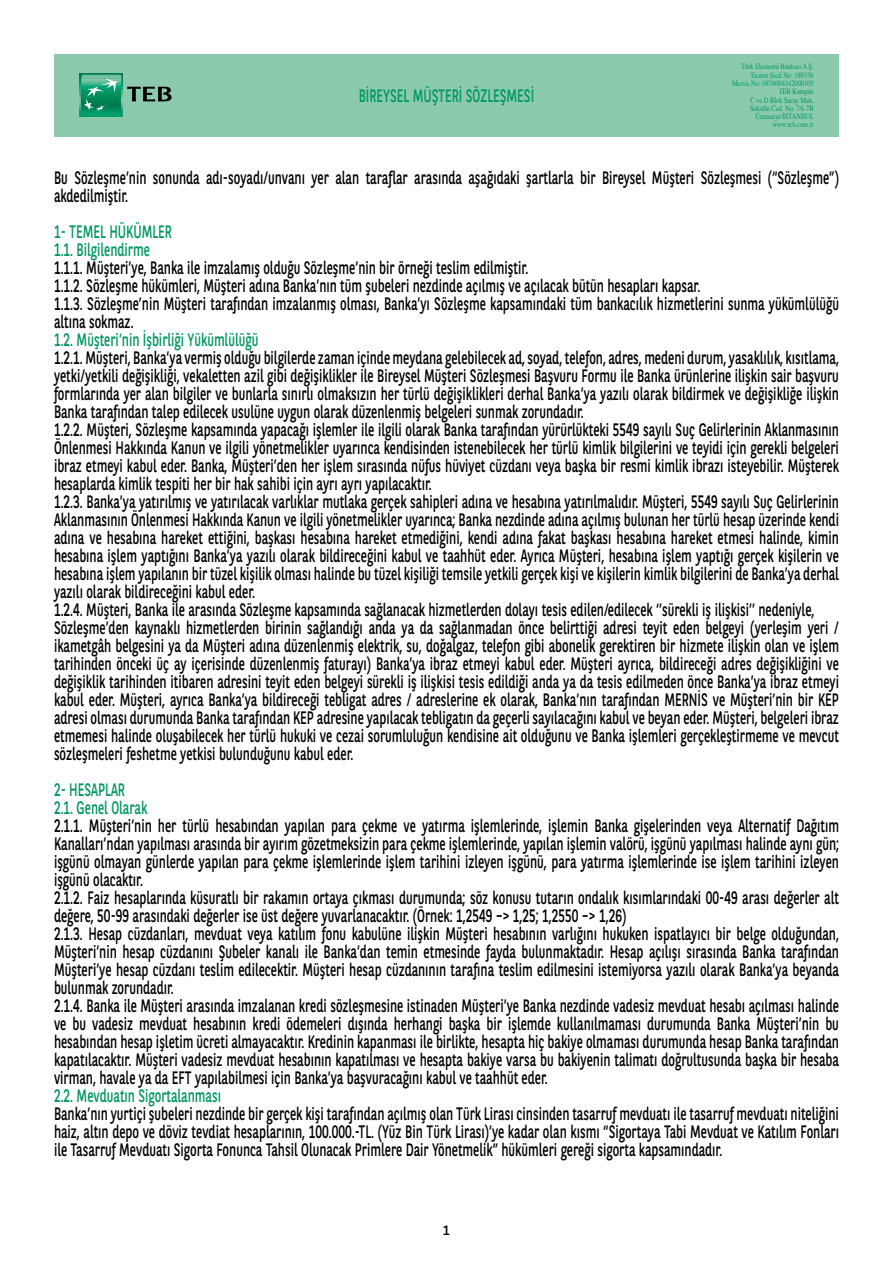
<style>
.page{position:relative;width:893px;height:1263px;background:#fff}
.page>*{position:absolute;margin:0;border:0;box-sizing:border-box;transform-origin:0 0}
.t1{font:18px/18px "BNPP Sans";color:#000;scale:.7 1}
.t2{font:18px/18px "BNPP Sans";color:#00975f;scale:.7 1}
.t3{font:13.5px "BNPP Sans";color:#000}
.t4{font:7.95px/8.2px "Times";color:#00975f;text-align:right;scale:.8 1}
</style>
<div class="page">
<div style="left:54px;top:54px;width:785px;height:82px;background:#8ccaae"></div>
<svg style="left:80px;top:74px;width:42px;height:26px"></svg>
<svg style="left:80px;top:100px;width:42px;height:16px"></svg>
<svg style="left:81px;top:75px;width:40px;height:40px;background:#2ea37a"></svg>
<svg style="left:127px;top:87px;width:45px;height:14px"></svg>
<p class="t2" style="left:359px;top:86px;width:252px">BİREYSEL MÜŞTERİ SÖZLEŞMESİ</p>
<p class="t4" style="left:732px;top:62px;width:104px">Türk Ekonomi Bankası A.Ş.<br>Ticaret Sicil No: 189356<br>Mersis No: 0876004342000105<br>TEB Kampüs<br>C ve D Blok Saray Mah.<br>Sokullu Cad. No: 7A-7B<br>Ümraniye/İSTANBUL www.teb.com.tr</p>
<p class="t1" style="left:54px;top:168px;width:1123px">Bu Sözleşme’nin sonunda adı-soyadı/unvanı yer alan taraflar arasında aşağıdaki şartlarla bir Bireysel Müşteri Sözleşmesi (“Sözleşme”) akdedilmiştir.</p>
<p class="t2" style="left:54px;top:222px;width:170px">1- TEMEL HÜKÜMLER<br>1.1. Bilgilendirme</p>
<p class="t1" style="left:54px;top:258px;width:1123px">1.1.1. Müşteri’ye, Banka ile imzalamış olduğu Sözleşme’nin bir örneği teslim edilmiştir.<br>1.1.2. Sözleşme hükümleri, Müşteri adına Banka’nın tüm şubeleri nezdinde açılmış ve açılacak bütün hesapları kapsar.<br>1.1.3. Sözleşme’nin Müşteri tarafından imzalanmış olması, Banka’yı Sözleşme kapsamındaki tüm bankacılık hizmetlerini sunma yükümlülüğü altına sokmaz.</p>
<p class="t2" style="left:54px;top:330px;width:293px">1.2. Müşteri’nin İşbirliği Yükümlülüğü</p>
<p class="t1" style="left:54px;top:348px;width:1123px">1.2.1. Müşteri, Banka’ya vermiş olduğu bilgilerde zaman içinde meydana gelebilecek ad, soyad, telefon, adres, medeni durum, yasaklılık, kısıtlama, yetki/yetkili değişikliği, vekaletten azil gibi değişiklikler ile Bireysel Müşteri Sözleşmesi Başvuru Formu ile Banka ürünlerine ilişkin sair başvuru formlarında yer alan bilgiler ve bunlarla sınırlı olmaksızın her türlü değişiklikleri derhal Banka’ya yazılı olarak bildirmek ve değişikliğe ilişkin Banka tarafından talep edilecek usulüne uygun olarak düzenlenmiş belgeleri sunmak zorundadır.<br>1.2.2. Müşteri, Sözleşme kapsamında yapacağı işlemler ile ilgili olarak Banka tarafından yürürlükteki 5549 sayılı Suç Gelirlerinin Aklanmasının Önlenmesi Hakkında Kanun ve ilgili yönetmelikler uyarınca kendisinden istenebilecek her türlü kimlik bilgilerini ve teyidi için gerekli belgeleri ibraz etmeyi kabul eder. Banka, Müşteri’den her işlem sırasında nüfus hüviyet cüzdanı veya başka bir resmi kimlik ibrazı isteyebilir. Müşterek hesaplarda kimlik tespiti her bir hak sahibi için ayrı ayrı yapılacaktır.<br>1.2.3. Banka’ya yatırılmış ve yatırılacak varlıklar mutlaka gerçek sahipleri adına ve hesabına yatırılmalıdır. Müşteri, 5549 sayılı Suç Gelirlerinin Aklanmasının Önlenmesi Hakkında Kanun ve ilgili yönetmelikler uyarınca; Banka nezdinde adına açılmış bulunan her türlü hesap üzerinde kendi adına ve hesabına hareket ettiğini, başkası hesabına hareket etmediğini, kendi adına fakat başkası hesabına hareket etmesi halinde, kimin hesabına işlem yaptığını Banka’ya yazılı olarak bildireceğini kabul ve taahhüt eder. Ayrıca Müşteri, hesabına işlem yaptığı gerçek kişilerin ve hesabına işlem yapılanın bir tüzel kişilik olması halinde bu tüzel kişiliği temsile yetkili gerçek kişi ve kişilerin kimlik bilgilerini de Banka’ya derhal yazılı olarak bildireceğini kabul eder.<br>1.2.4. Müşteri, Banka ile arasında Sözleşme kapsamında sağlanacak hizmetlerden dolayı tesis edilen/edilecek ‘’sürekli iş ilişkisi’’ nedeniyle, Sözleşme’den kaynaklı hizmetlerden birinin sağlandığı anda ya da sağlanmadan önce belirttiği adresi teyit eden belgeyi (yerleşim yeri / ikametgâh belgesini ya da Müşteri adına düzenlenmiş elektrik, su, doğalgaz, telefon gibi abonelik gerektiren bir hizmete ilişkin olan ve işlem tarihinden önceki üç ay içerisinde düzenlenmiş faturayı) Banka’ya ibraz etmeyi kabul eder. Müşteri ayrıca, bildireceği adres değişikliğini ve değişiklik tarihinden itibaren adresini teyit eden belgeyi sürekli iş ilişkisi tesis edildiği anda ya da tesis edilmeden önce Banka’ya ibraz etmeyi kabul eder. Müşteri, ayrıca Banka’ya bildireceği tebligat adres / adreslerine ek olarak, Banka’nın tarafından MERNİS ve Müşteri’nin bir KEP adresi olması durumunda Banka tarafından KEP adresine yapılacak tebligatın da geçerli sayılacağını kabul ve beyan eder. Müşteri, belgeleri ibraz etmemesi halinde oluşabilecek her türlü hukuki ve cezai sorumluluğun kendisine ait olduğunu ve Banka işlemleri gerçekleştirmeme ve mevcut sözleşmeleri feshetme yetkisi bulunduğunu kabul eder.</p>
<p class="t2" style="left:54px;top:780px;width:135px">2- HESAPLAR<br>2.1. Genel Olarak</p>
<p class="t1" style="left:54px;top:816px;width:1123px">2.1.1. Müşteri’nin her türlü hesabından yapılan para çekme ve yatırma işlemlerinde, işlemin Banka gişelerinden veya Alternatif Dağıtım Kanalları’ndan yapılması arasında bir ayırım gözetmeksizin para çekme işlemlerinde, yapılan işlemin valörü, işgünü yapılması halinde aynı gün; işgünü olmayan günlerde yapılan para çekme işlemlerinde işlem tarihini izleyen işgünü, para yatırma işlemlerinde ise işlem tarihini izleyen işgünü olacaktır.<br>2.1.2. Faiz hesaplarında küsuratlı bir rakamın ortaya çıkması durumunda; söz konusu tutarın ondalık kısımlarındaki 00-49 arası değerler alt değere, 50-99 arasındaki değerler ise üst değere yuvarlanacaktır. (Örnek: 1,2549 –&gt; 1,25; 1,2550 –&gt; 1,26)<br>2.1.3. Hesap cüzdanları, mevduat veya katılım fonu kabulüne ilişkin Müşteri hesabının varlığını hukuken ispatlayıcı bir belge olduğundan, Müşteri’nin hesap cüzdanını Şubeler kanalı ile Banka’dan temin etmesinde fayda bulunmaktadır. Hesap açılışı sırasında Banka tarafından Müşteri’ye hesap cüzdanı teslim edilecektir. Müşteri hesap cüzdanının tarafına teslim edilmesini istemiyorsa yazılı olarak Banka’ya beyanda bulunmak zorundadır.<br>2.1.4. Banka ile Müşteri arasında imzalanan kredi sözleşmesine istinaden Müşteri’ye Banka nezdinde vadesiz mevduat hesabı açılması halinde ve bu vadesiz mevduat hesabının kredi ödemeleri dışında herhangi başka bir işlemde kullanılmaması durumunda Banka Müşteri’nin bu hesabından hesap işletim ücreti almayacaktır. Kredinin kapanması ile birlikte, hesapta hiç bakiye olmaması durumunda hesap Banka tarafından kapatılacaktır. Müşteri vadesiz mevduat hesabının kapatılması ve hesapta bakiye varsa bu bakiyenin talimatı doğrultusunda başka bir hesaba virman, havale ya da EFT yapılabilmesi için Banka’ya başvuracağını kabul ve taahhüt eder.</p>
<p class="t2" style="left:54px;top:1086px;width:240px">2.2. Mevduatın Sigortalanması</p>
<p class="t1" style="left:54px;top:1104px;width:1123px;text-align:justify">Banka’nın yurtiçi şubeleri nezdinde bir gerçek kişi tarafından açılmış olan Türk Lirası cinsinden tasarruf mevduatı ile tasarruf mevduatı niteliğini haiz, altın depo ve döviz tevdiat hesaplarının, 100.000.-TL. (Yüz Bin Türk Lirası)’ye kadar olan kısmı “Sigortaya Tabi Mevduat ve Katılım Fonları ile Tasarruf Mevduatı Sigorta Fonunca Tahsil Olunacak Primlere Dair Yönetmelik” hükümleri gereği sigorta kapsamındadır.</p>
<p class="t3" style="left:443px;top:1221px;width:9px">1</p>
</div>
